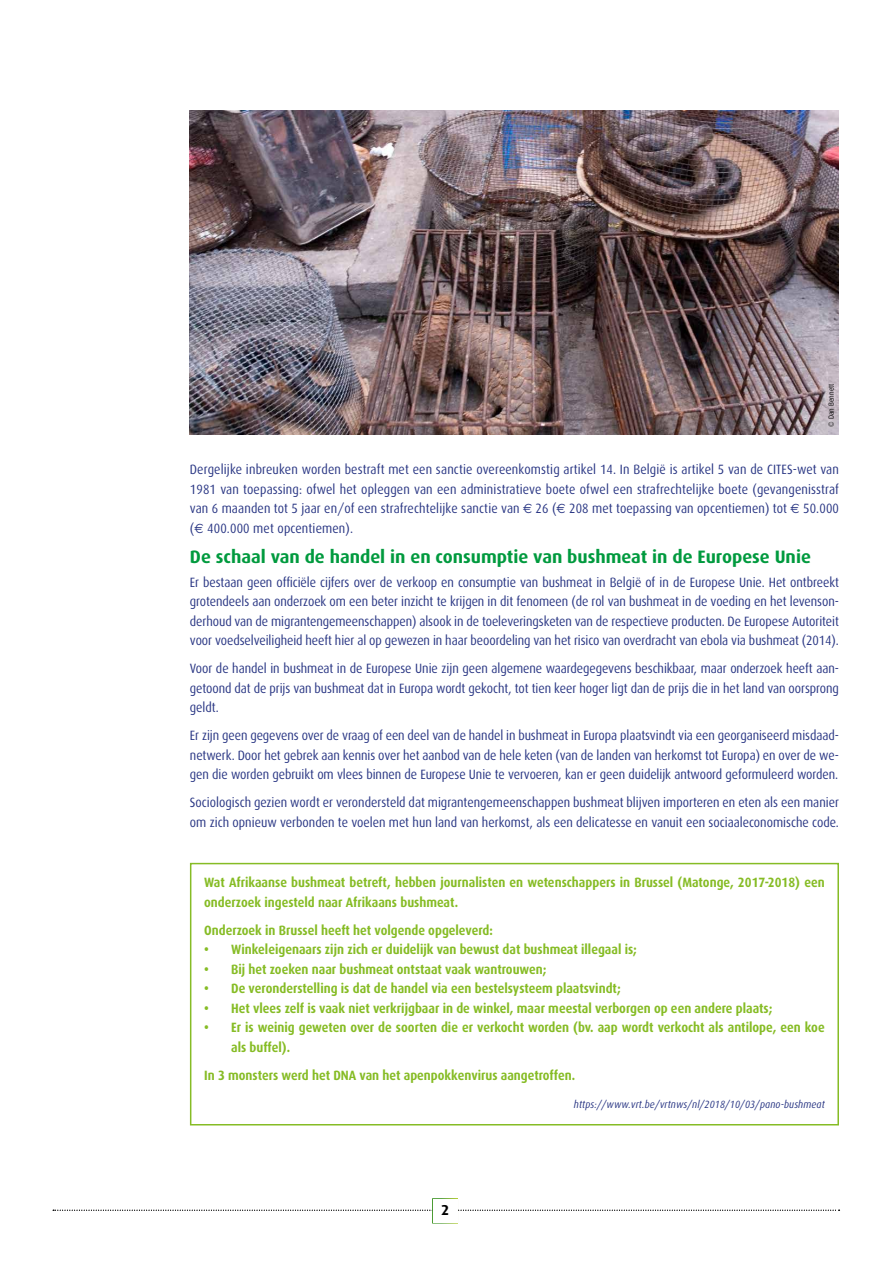
<style>
.page{position:relative;width:893px;height:1263px;background:#fff}
.page>*{position:absolute;margin:0;border:0;box-sizing:border-box;transform-origin:0 0}
.intertitre{font:700 18px "Dax";color:#009a3e}
.t1{font:700 14.4px "Dax";color:#000}
.body{font:13.5px/19.5px "Dax";color:#283583;text-align:justify;scale:.9 1}
.vert-exergue{font:700 13.5px/19.5px "Dax";color:#86bc25;scale:.9 1}
.vert-exergue-2{font:italic 10.5px "Dax";letter-spacing:.01em;color:#283583;scale:.9 1}
.body-2{font:7.5px "Dax";letter-spacing:.01em;color:#000;scale:.9 1}
.s1{font-family:"Euro Sans"}
</style>
<div class="page">
<svg style="left:53px;top:1210px;width:787px;height:1px"></svg>
<div style="left:432px;top:1198px;width:26px;height:25px;background:#fff;border:1px solid #fff"></div>
<div style="left:190px;top:863px;width:649px;height:262px;border:2px solid #86bc25"></div>
<img style="left:190px;top:111px;width:649px;height:324px">
<p class="body-2" style="left:827px;top:427px;width:50px;rotate:-90deg">© Dan Bennett</p>
<p class="body" style="left:190px;top:460px;width:723px">Dergelijke inbreuken worden bestraft met een sanctie overeenkomstig artikel 14. In België is artikel 5 van de CITES-wet van 1981 van toepassing: ofwel het opleggen van een administratieve boete ofwel een strafrechtelijke boete (gevangenisstraf van 6 maanden tot 5 jaar en/of een strafrechtelijke sanctie van <span class="s1">E</span> 26 (<span class="s1">E</span> 208 met toepassing van opcentiemen) tot <span class="s1">E</span> 50.000 (<span class="s1">E</span> 400.000 met opcentiemen).</p>
<p class="intertitre" style="left:190px;top:546px;width:622px">De schaal van de handel in en consumptie van bushmeat in de Europese Unie</p>
<p class="body" style="left:190px;top:572px;width:723px">Er bestaan geen officiële cijfers over de verkoop en consumptie van bushmeat in België of in de Europese Unie. Het ontbreekt grotendeels aan onderzoek om een beter inzicht te krijgen in dit fenomeen (de rol van bushmeat in de voeding en het levenson&shy;derhoud van de migrantengemeenschappen) alsook in de toeleveringsketen van de respectieve producten. De Europese Autoriteit voor voedselveiligheid heeft hier al op gewezen in haar beoordeling van het risico van overdracht van ebola via bushmeat (2014).</p>
<p class="body" style="left:190px;top:659px;width:723px">Voor de handel in bushmeat in de Europese Unie zijn geen algemene waardegegevens beschikbaar, maar onderzoek heeft aan&shy;getoond dat de prijs van bushmeat dat in Europa wordt gekocht, tot tien keer hoger ligt dan de prijs die in het land van oorsprong geldt.</p>
<p class="body" style="left:190px;top:726px;width:723px">Er zijn geen gegevens over de vraag of een deel van de handel in bushmeat in Europa plaatsvindt via een georganiseerd misdaad&shy;netwerk. Door het gebrek aan kennis over het aanbod van de hele keten (van de landen van herkomst tot Europa) en over de we&shy;gen die worden gebruikt om vlees binnen de Europese Unie te vervoeren, kan er geen duidelijk antwoord geformuleerd worden.</p>
<p class="body" style="left:190px;top:793px;width:723px">Sociologisch gezien wordt er verondersteld dat migrantengemeenschappen bushmeat blijven importeren en eten als een manier om zich opnieuw verbonden te voelen met hun land van herkomst, als een delicatesse en vanuit een sociaaleconomische code.</p>
<p class="vert-exergue" style="left:204px;top:873px;width:691px">Wat Afrikaanse bushmeat betreft, hebben journalisten en wetenschappers in Brussel (Matonge, 2017-2018) een onderzoek ingesteld naar Afrikaans bushmeat.</p>
<p class="vert-exergue" style="left:204px;top:921px;width:322px">Onderzoek in Brussel heeft het volgende opgeleverd:</p>
<p class="vert-exergue" style="left:204px;top:940px;width:482px">• Winkeleigenaars zijn zich er duidelijk van bewust dat bushmeat illegaal is;</p>
<p class="vert-exergue" style="left:204px;top:960px;width:382px">• Bij het zoeken naar bushmeat ontstaat vaak wantrouwen;</p>
<p class="vert-exergue" style="left:204px;top:979px;width:464px">• De veronderstelling is dat de handel via een bestelsysteem plaatsvindt;</p>
<p class="vert-exergue" style="left:204px;top:999px;width:633px">• Het vlees zelf is vaak niet verkrijgbaar in de winkel, maar meestal verborgen op een andere plaats;</p>
<p class="vert-exergue" style="left:231px;top:1018px;width:661px;text-indent:-27px">• Er is weinig geweten over de soorten die er verkocht worden (bv. aap wordt verkocht als antilope, een koe als buffel).</p>
<p class="vert-exergue" style="left:204px;top:1066px;width:414px">In 3 monsters werd het DNA van het apenpokkenvirus aangetroffen.</p>
<p class="vert-exergue-2" style="left:574px;top:1098px;width:280px">https://www.vrt.be/vrtnws/nl/2018/10/03/pano-bushmeat</p>
<p class="t1" style="left:441px;top:1202px;width:10px">2</p>
</div>
